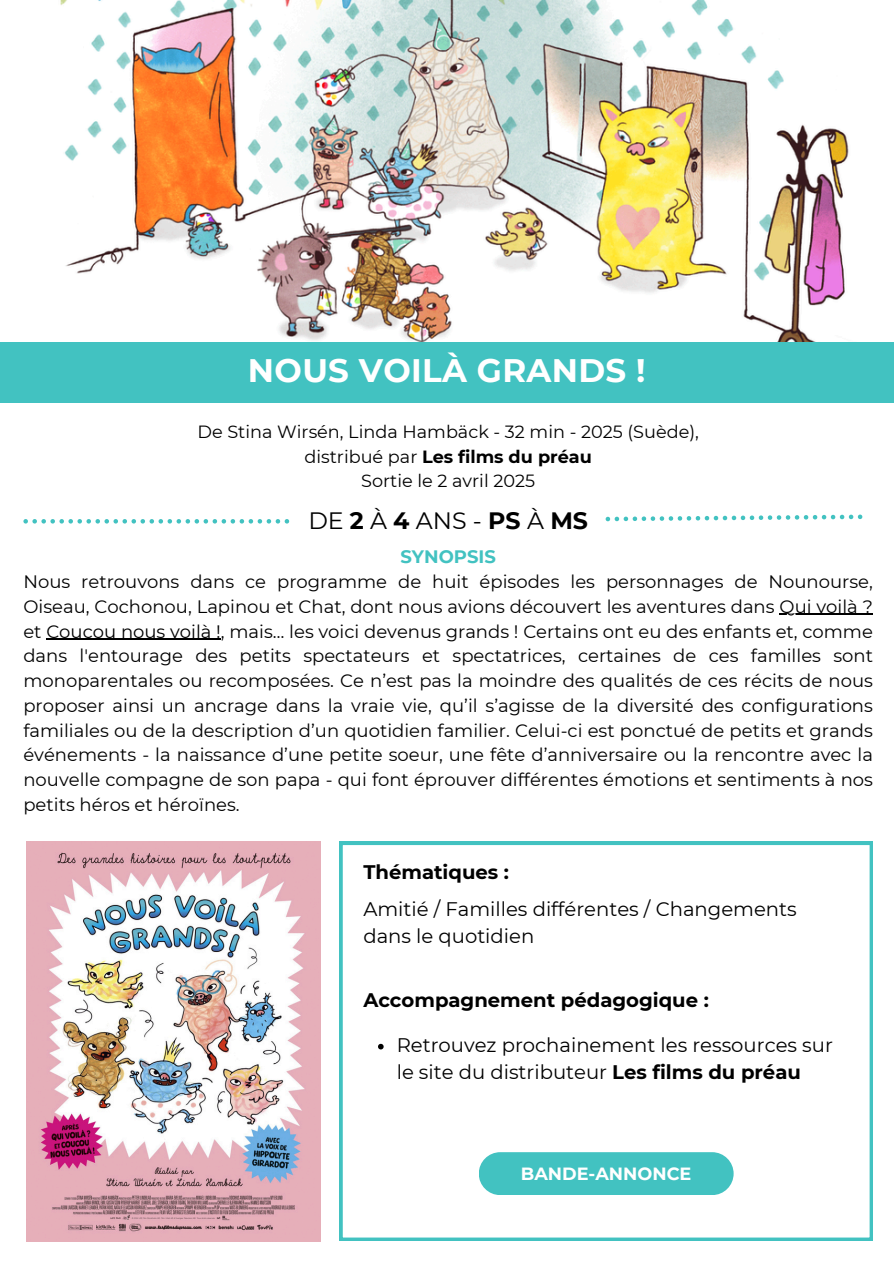
<style>
.page{position:relative;width:894px;height:1264px;background:#fff}
.page>*{position:absolute;margin:0;border:0;box-sizing:border-box;transform-origin:0 0}
.t1{font:700 32.55px "Montserrat";letter-spacing:.01em;color:#fff}
.t2{font:23.7px "Montserrat";color:#000}
.t3{font:19.65px/27.2px "Montserrat";color:#000}
.t4{font:700 19.65px "Montserrat";color:#000}
.t5{font:18px/24.8px "Montserrat";color:#000}
.t6{font:700 18px "Montserrat";color:#42c2c1}
.t7{font:17.7px "Montserrat";color:#000}
.t8{font:700 17.7px "Montserrat";color:#000}
.t9{font:700 17.7px "Montserrat";color:#fff}
.s1{font-weight:400}
.s2{font-weight:700}
</style>
<div class="page">
<img style="left:60px;top:0;width:789px;height:342px">
<div style="left:0;top:342px;width:893px;height:60px;background:#42c2c1"></div>
<img style="left:26px;top:841px;width:294px;height:400px">
<svg style="left:339px;top:841px;width:533px;height:399px"></svg>
<svg style="left:23px;top:519px;width:266px;height:4px"></svg>
<svg style="left:605px;top:514px;width:257px;height:7px"></svg>
<div style="left:478px;top:1152px;width:255px;height:43px;background:#42c2c1;border-radius:21px"></div>
<svg style="left:378px;top:1043px;width:5px;height:6px"></svg>
<hr style="left:779px;top:614px;width:93px;height:1px;background:#000">
<hr style="left:46px;top:638px;width:175px;height:2px;background:#000">
<p class="t1" style="left:248px;top:351px;width:399px">NOUS VOILÀ GRANDS !</p>
<p class="t7" style="left:197px;top:421px;width:503px">De Stina Wirsén, Linda Hambäck - 32 min - 2025 (Suède),</p>
<h1 class="t8" style="left:304px;top:445px;width:289px"><span class="s1">distribué par</span> Les films du préau</h1>
<p class="t7" style="left:361px;top:470px;width:175px">Sortie le 2 avril 2025</p>
<p class="t2" style="left:308px;top:506px;width:281px">DE<span class="s2">2</span>À<span class="s2">4</span>ANS-<span class="s2">PS</span>À<span class="s2">MS</span></p>
<p class="t6" style="left:400px;top:546px;width:97px">SYNOPSIS</p>
<h4 class="t5" style="left:23px;top:569px;width:850px">Nous retrouvons dans ce programme de huit épisodes les personnages de Nounourse,<br>Oiseau, Cochonou, Lapinou et Chat, dont nous avions découvert les aventures dans Qui voilà ?</h4>
<p class="t5" style="left:23px;top:618px;width:850px;text-align:justify">et Coucou nous voilà !, mais… les voici devenus grands ! Certains ont eu des enfants et, comme dans l'entourage des petits spectateurs et spectatrices, certaines de ces familles sont monoparentales ou recomposées. Ce n’est pas la moindre des qualités de ces récits de nous proposer ainsi un ancrage dans la vraie vie, qu’il s’agisse de la diversité des configurations familiales ou de la description d’un quotidien familier. Celui-ci est ponctué de petits et grands événements - la naissance d’une petite soeur, une fête d’anniversaire ou la rencontre avec la nouvelle compagne de son papa - qui font éprouver différentes émotions et sentiments à nos petits héros et héroïnes.</p>
<h2 class="t4" style="left:363px;top:860px;width:147px">Thématiques :</h2>
<p class="t3" style="left:363px;top:895px;width:435px">Amitié / Familles différentes / Changements dans le quotidien</p>
<p class="t4" style="left:363px;top:987px;width:347px">Accompagnement pédagogique :</p>
<p class="t3" style="left:396px;top:1031px;width:437px">Retrouvez prochainement les ressources sur le site du distributeur <span class="s2">Les films du préau</span></p>
<p class="t9" style="left:520px;top:1163px;width:172px">BANDE-ANNONCE</p>
</div>
